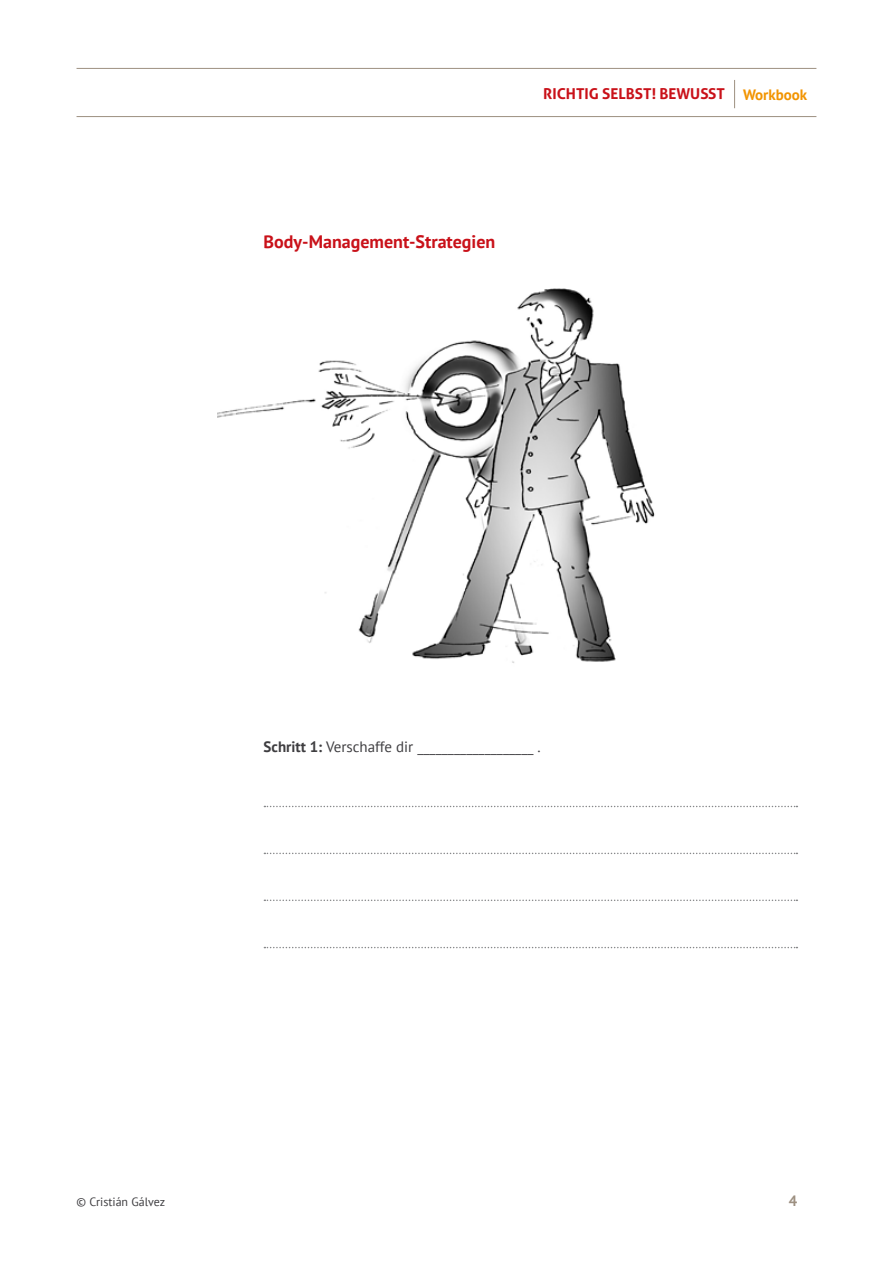
<style>
.page{position:relative;width:893px;height:1263px;background:#fff}
.page>*{position:absolute;margin:0;border:0;box-sizing:border-box;transform-origin:0 0}
.t1{font:700 18px "PT Sans";color:#c91119}
.t2{font:15px "PT Sans";color:#3e3d40}
.t3{font:700 15px "Aller";color:#c91119}
.t4{font:700 15px "PT Sans";color:#9d9081}
.t5{font:12px "PT Sans";color:#3e3d40}
.s1{font-family:"PT Sans";color:#f29400}
.s2{font-weight:700}
</style>
<div class="page">
<hr style="left:77px;top:68px;width:739px;height:1px;background:#9d9081">
<hr style="left:77px;top:116px;width:739px;height:1px;background:#9d9081">
<svg style="left:734px;top:80px;width:1px;height:28px"></svg>
<svg style="left:264px;top:899px;width:533px;height:2px"></svg>
<svg style="left:264px;top:853px;width:533px;height:1px"></svg>
<svg style="left:264px;top:947px;width:533px;height:1px"></svg>
<svg style="left:264px;top:806px;width:533px;height:1px"></svg>
<img style="left:217px;top:288px;width:438px;height:375px">
<p class="t3" style="left:543px;top:85px;width:266px">RICHTIG SELBST! BEWUSST <span class="s1">Workbook</span></p>
<p class="t1" style="left:264px;top:230px;width:233px">Body-Management-Strategien</p>
<p class="t2" style="left:264px;top:737px;width:279px"><span class="s2">Schritt 1:</span> Verschaffe dir ___________________ .</p>
<p class="t5" style="left:77px;top:1194px;width:90px">© Cristián Gálvez</p>
<p class="t4" style="left:789px;top:1190px;width:10px">4</p>
</div>
